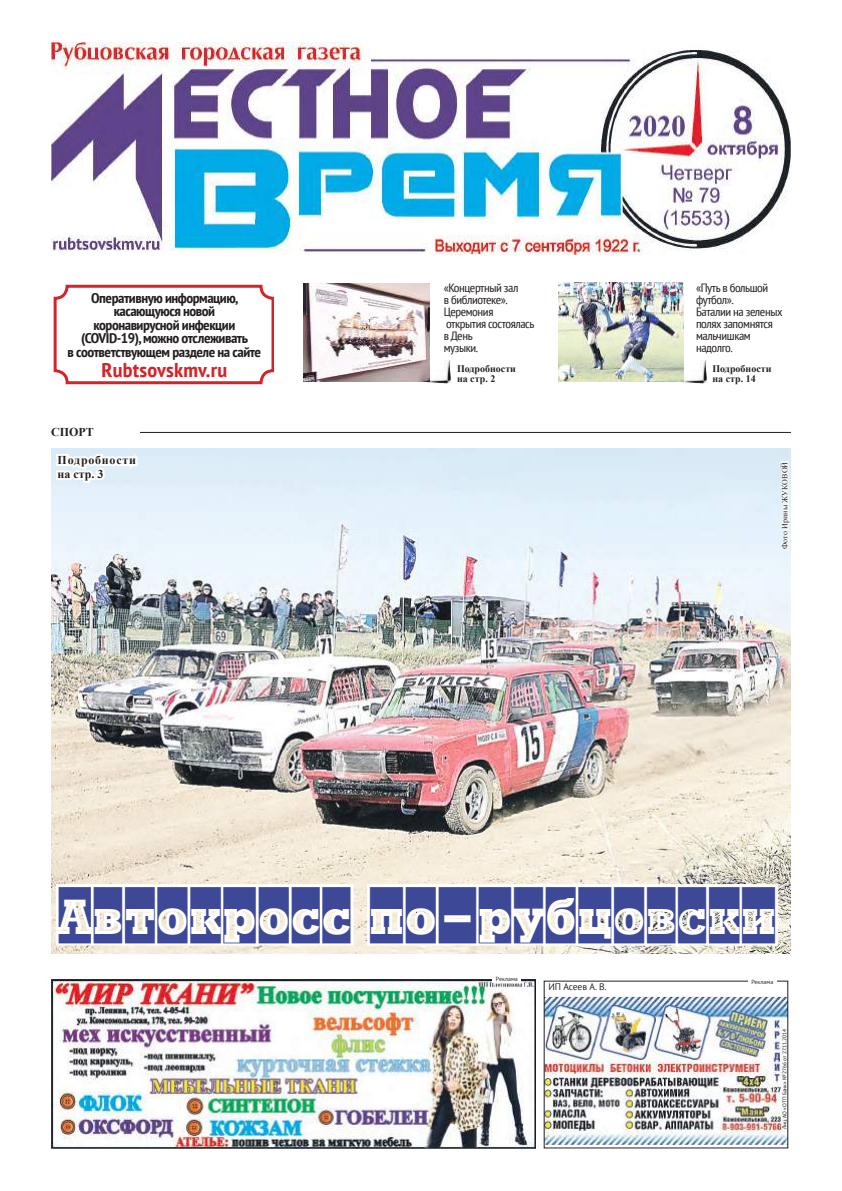
<style>
.page{position:relative;width:842px;height:1191px;background:#fff}
.page>*{position:absolute;margin:0;border:0;box-sizing:border-box;transform-origin:0 0}
.t1{font:50px "Rodeo Extra Bold Cameo";letter-spacing:.06em;color:#3d4997;scale:.9 1}
.t2{font:700 condensed 20px "PT Sans";letter-spacing:.01em;color:#d42429;scale:1.1 1}
.t3{font:700 condensed 14px/13.5px "PT Sans";letter-spacing:-.03em;color:#241f1f;text-align:center;scale:1.1 1}
.t4{font:condensed 12px/12px "PT Sans";letter-spacing:-.03em;color:#241f1f;scale:1.1 1}
.t5{font:700 12px/14px "Times New Roman";letter-spacing:.065em;color:#241f1f}
.t6{font:700 10px/10px "Times New Roman";color:#241f1f}
.t7{font:9.5px "PT Sans";letter-spacing:-.01em;color:#241f1f}
.t8{font:8px "Times New Roman";letter-spacing:.01em;color:#241f1f}
.t9{font:6px "PT Sans";color:#241f1f}
.t10{font:5.5px "PT Sans";color:#241f1f}
</style>
<div class="page">
<img style="left:51px;top:979px;width:484px;height:169px">
<img style="left:51px;top:43px;width:740px;height:212px">
<div style="left:493px;top:976px;width:28px;height:6px;background:#fff"></div>
<img style="left:428px;top:361px;width:23px;height:22px">
<img style="left:683px;top:360px;width:23px;height:23px">
<img style="left:304px;top:283px;width:125px;height:99px">
<img style="left:558px;top:283px;width:125px;height:98px">
<div style="left:54px;top:285px;width:220px;height:99px;border:3px solid #d42429;border-radius:12px"></div>
<img style="left:546px;top:997px;width:240px;height:147px">
<img style="left:51px;top:448px;width:740px;height:505px">
<hr style="left:140px;top:432px;width:651px;height:1px;background:#241f1f">
<svg style="left:777px;top:459px;width:14px;height:92px"></svg>
<svg style="left:53px;top:881px;width:304px;height:67px"></svg>
<svg style="left:364px;top:881px;width:417px;height:67px"></svg>
<svg style="left:53px;top:448px;width:88px;height:68px"></svg>
<p class="t3" style="left:68px;top:291px;width:178px">Оперативную информацию, касающуюся новой<br>коронавирусной инфекции (COVID-19), можно отслеживать<br>в соответствующем разделе на сайте</p>
<h2 class="t2" style="left:102px;top:356px;width:116px">Rubtsovskmv.ru</h2>
<p class="t5" style="left:51px;top:425px;width:44px">СПОРТ</p>
<p class="t5" style="left:58px;top:453px;width:80px">Подробности на стр. 3</p>
<p class="t4" style="left:444px;top:281px;width:84px">«Концертный зал<br>в библиотеке».<br>Церемония открытия состоялась в День<br>музыки.</p>
<p class="t4" style="left:696px;top:281px;width:80px">«Путь в большой футбол».<br>Баталии на зеленых полях запомнятся мальчишкам надолго.</p>
<p class="t6" style="left:457px;top:364px;width:60px">Подробности на стр. 2</p>
<p class="t6" style="left:712px;top:363px;width:60px">Подробности на стр. 14</p>
<p class="t8" style="left:779px;top:549px;width:89px;rotate:-90deg">Фото Ирины ЖУКОВОЙ</p>
<h1 class="t1" style="left:59px;top:887px;width:797px">Автокросс по-рубцовски</h1>
<p class="t9" style="left:496px;top:975px;width:24px">Реклама</p>
<p class="t7" style="left:548px;top:980px;width:60px">ИП Асеев А. В.</p>
<p class="t9" style="left:751px;top:978px;width:24px">Реклама</p>
<p class="t10" style="left:781px;top:1129px;width:102px;rotate:-90deg">Лиц. АО «ОТП Банк» №2766 от 27.11.2014</p>
</div>
